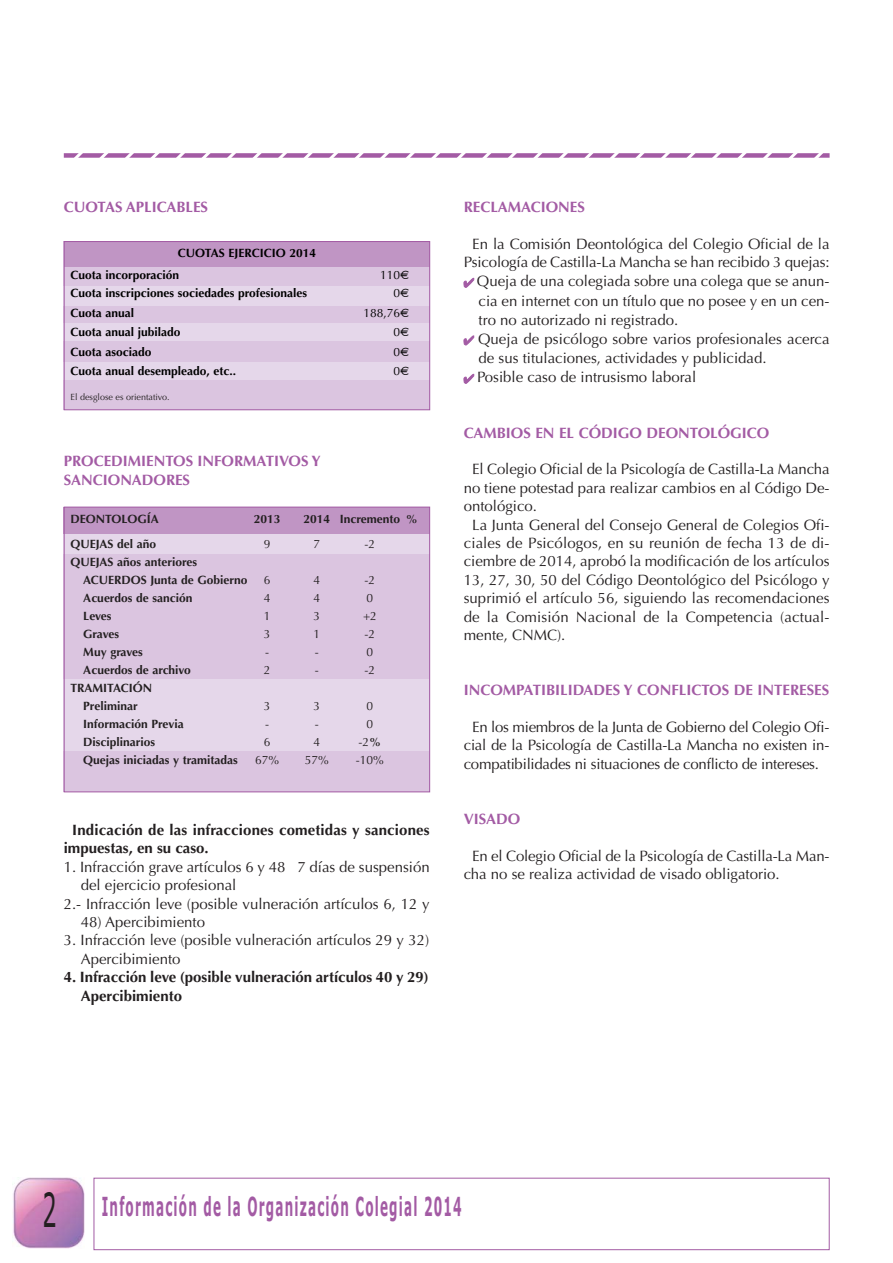
<style>
.page{position:relative;width:893px;height:1263px;background:#fff}
.page>*{position:absolute;margin:0;border:0;box-sizing:border-box;transform-origin:0 0}
.t1{font:47.25px "Verdana";color:#231f20;scale:.48 1}
.t2{font:700 26.4px "Verdana";letter-spacing:.1em;color:#a35ba4;scale:.45 1}
.t3{font:15px/18.5px "Optima";color:#231f20}
.t4{font:700 15px/19.5px "Optima";color:#a35ba4}
.t5{font:700 15px/18.5px "Optima";color:#231f20}
.t6{font:700 12px/18px "Optima";color:#231f20}
.t7{font:700 12px/22.5px "Optima";color:#000}
.t8{font:12px "Optima";color:#231f20}
.t9{font:12px "Optima";color:#000}
.t10{font:9px "Optima";color:#231f20}
.s1{font-weight:700}
.s2{color:#a35ba4}
</style>
<div class="page">
<div style="left:94px;top:1178px;width:735px;height:72px;border:1px solid #a35ba4"></div>
<img style="left:12px;top:1178px;width:73px;height:71px">
<svg style="left:65px;top:153px;width:765px;height:5px;background:#b983ba"></svg>
<div style="left:64px;top:241px;width:366px;height:169px;background:#dbc5e0"></div>
<div style="left:65px;top:241px;width:365px;height:25px;background:#c095c4"></div>
<div style="left:64px;top:286px;width:366px;height:20px;background:#e5d7ea"></div>
<div style="left:64px;top:323px;width:366px;height:18px;background:#e5d7ea"></div>
<div style="left:64px;top:362px;width:366px;height:18px;background:#e5d7ea"></div>
<div style="left:64px;top:241px;width:366px;height:169px;border:1px solid #a35ba4"></div>
<div style="left:64px;top:516px;width:366px;height:276px;background:#dbc5e0"></div>
<div style="left:64px;top:507px;width:366px;height:27px;background:#c095c4"></div>
<div style="left:64px;top:534px;width:366px;height:20px;background:#e5d7ea"></div>
<div style="left:64px;top:680px;width:365px;height:71px;background:#e5d7ea"></div>
<div style="left:64px;top:507px;width:366px;height:285px;border:1px solid #a35ba4"></div>
<p class="t4" style="left:64px;top:199px;width:146px">CUOTAS APLICABLES</p>
<p class="t7" style="left:71px;top:243px;width:247px;text-indent:107px">CUOTAS EJERCICIO 2014<br>Cuota incorporación</p>
<p class="t9" style="left:380px;top:270px;width:21px">110</p>
<p class="t7" style="left:71px;top:283px;width:238px">Cuota inscripciones sociedades profesionales</p>
<p class="t9" style="left:393px;top:288px;width:8px">0</p>
<p class="t7" style="left:71px;top:303px;width:65px">Cuota anual</p>
<p class="t9" style="left:363px;top:308px;width:38px">188,76</p>
<p class="t7" style="left:71px;top:322px;width:111px">Cuota anual jubilado</p>
<p class="t9" style="left:393px;top:327px;width:8px">0</p>
<p class="t7" style="left:71px;top:342px;width:82px">Cuota asociado</p>
<p class="t9" style="left:393px;top:347px;width:8px">0</p>
<p class="t7" style="left:71px;top:361px;width:167px">Cuota anual desempleado, etc..</p>
<p class="t9" style="left:393px;top:366px;width:8px">0</p>
<p class="t10" style="left:71px;top:394px;width:101px">El desglose es orientativo.</p>
<p class="t4" style="left:64px;top:452px;width:258px">PROCEDIMIENTOS INFORMATIVOS Y<br>SANCIONADORES</p>
<p class="t6" style="left:71px;top:511px;width:90px">DEONTOLOGÍA</p>
<p class="t6" style="left:254px;top:511px;width:28px">2013</p>
<p class="t6" style="left:303px;top:511px;width:116px">2014 Incremento %</p>
<p class="t6" style="left:71px;top:536px;width:87px">QUEJAS del año</p>
<p class="t8" style="left:264px;top:539px;width:8px">9</p>
<p class="t8" style="left:313px;top:539px;width:8px">7</p>
<p class="t8" style="left:364px;top:539px;width:12px">-2</p>
<p class="t6" style="left:83px;top:554px;width:166px;text-indent:-13px">QUEJAS años anteriores<br>ACUERDOS Junta de Gobierno</p>
<p class="t8" style="left:264px;top:575px;width:8px">6</p>
<p class="t8" style="left:313px;top:575px;width:8px">4</p>
<p class="t8" style="left:364px;top:575px;width:12px">-2</p>
<p class="t6" style="left:83px;top:590px;width:111px">Acuerdos de sanción</p>
<p class="t8" style="left:264px;top:593px;width:8px">4</p>
<p class="t8" style="left:313px;top:593px;width:8px">4</p>
<p class="t8" style="left:366px;top:593px;width:8px">0</p>
<p class="t6" style="left:83px;top:608px;width:30px">Leves</p>
<p class="t8" style="left:264px;top:611px;width:8px">1</p>
<p class="t8" style="left:313px;top:611px;width:8px">3</p>
<p class="t8" style="left:363px;top:611px;width:15px">+2</p>
<p class="t6" style="left:83px;top:626px;width:37px">Graves</p>
<p class="t8" style="left:264px;top:629px;width:8px">3</p>
<p class="t8" style="left:313px;top:629px;width:8px">1</p>
<p class="t8" style="left:364px;top:629px;width:12px">-2</p>
<p class="t6" style="left:83px;top:644px;width:61px">Muy graves</p>
<p class="t8" style="left:265px;top:647px;width:5px">-</p>
<p class="t8" style="left:315px;top:647px;width:5px">-</p>
<p class="t8" style="left:366px;top:647px;width:8px">0</p>
<p class="t6" style="left:83px;top:662px;width:109px">Acuerdos de archivo</p>
<p class="t8" style="left:264px;top:665px;width:8px">2</p>
<p class="t8" style="left:315px;top:665px;width:5px">-</p>
<p class="t8" style="left:364px;top:665px;width:12px">-2</p>
<p class="t6" style="left:71px;top:680px;width:83px;text-align:center">TRAMITACIÓN<br>Preliminar</p>
<p class="t8" style="left:264px;top:701px;width:8px">3</p>
<p class="t8" style="left:313px;top:701px;width:8px">3</p>
<p class="t8" style="left:366px;top:701px;width:8px">0</p>
<p class="t6" style="left:83px;top:716px;width:102px">Información Previa</p>
<p class="t8" style="left:265px;top:719px;width:5px">-</p>
<p class="t8" style="left:315px;top:719px;width:5px">-</p>
<p class="t8" style="left:366px;top:719px;width:8px">0</p>
<p class="t6" style="left:83px;top:734px;width:73px">Disciplinarios</p>
<p class="t8" style="left:264px;top:737px;width:8px">6</p>
<p class="t8" style="left:313px;top:737px;width:8px">4</p>
<p class="t8" style="left:358px;top:737px;width:24px">-2<span class="s1">%</span></p>
<p class="t6" style="left:83px;top:752px;width:156px">Quejas iniciadas y tramitadas</p>
<p class="t8" style="left:255px;top:755px;width:25px">67%</p>
<p class="t8" style="left:305px;top:755px;width:25px">57%</p>
<p class="t8" style="left:356px;top:755px;width:29px">-10%</p>
<p class="t5" style="left:64px;top:822px;width:367px;text-indent:9px">Indicación de las infracciones cometidas y sanciones impuestas, en su caso.</p>
<p class="t3" style="left:64px;top:859px;width:367px">1. Infracción grave artículos 6 y 48 7 días de suspensión</p>
<p class="t3" style="left:81px;top:877px;width:157px">del ejercicio profesional</p>
<p class="t3" style="left:64px;top:896px;width:367px">2.- Infracción leve (posible vulneración artículos 6, 12 y</p>
<p class="t3" style="left:81px;top:914px;width:126px">48) Apercibimiento</p>
<p class="t3" style="left:81px;top:932px;width:350px;text-indent:-17px">3. Infracción leve (posible vulneración artículos 29 y 32)<br>Apercibimiento</p>
<p class="t5" style="left:81px;top:969px;width:349px;text-indent:-17px">4. Infracción leve (posible vulneración artículos 40 y 29)<br>Apercibimiento</p>
<p class="t4" style="left:463px;top:199px;width:123px">RECLAMACIONES</p>
<p class="t3" style="left:463px;top:236px;width:367px;text-align:center">En la Comisión Deontológica del Colegio Oficial de la<br>Psicología de Castilla-La Mancha se han recibido 3 quejas:</p>
<p class="t3" style="left:478px;top:273px;width:352px;line-height:19.2px;text-align:justify;text-indent:-15px"><span class="s2">✔</span> Queja de una colegiada sobre una colega que se anun&shy;cia en internet con un título que no posee y en un cen&shy;tro no autorizado ni registrado.</p>
<p class="t3" style="left:478px;top:331px;width:352px;line-height:19.2px;text-indent:-15px"><span class="s2">✔</span> Queja de psicólogo sobre varios profesionales acerca de sus titulaciones, actividades y publicidad.</p>
<p class="t3" style="left:463px;top:370px;width:234px"><span class="s2">✔</span> Posible caso de intrusismo laboral</p>
<p class="t4" style="left:463px;top:424px;width:307px">CAMBIOS EN EL CÓDIGO DEONTOLÓGICO</p>
<p class="t3" style="left:472px;top:462px;width:359px">El Colegio Oficial de la Psicología de Castilla-La Mancha</p>
<p class="t3" style="left:463px;top:480px;width:367px">no tiene potestad para realizar cambios en al Código De-</p>
<p class="t3" style="left:463px;top:498px;width:75px">ontológico.</p>
<p class="t3" style="left:472px;top:517px;width:359px">La Junta General del Consejo General de Colegios Ofi-</p>
<p class="t3" style="left:463px;top:535px;width:367px">ciales de Psicólogos, en su reunión de fecha 13 de di-</p>
<p class="t3" style="left:463px;top:554px;width:367px">ciembre de 2014, aprobó la modificación de los artículos</p>
<p class="t3" style="left:463px;top:572px;width:367px">13, 27, 30, 50 del Código Deontológico del Psicólogo y</p>
<p class="t3" style="left:463px;top:590px;width:367px">suprimió el artículo 56, siguiendo las recomendaciones</p>
<p class="t3" style="left:463px;top:609px;width:367px">de la Comisión Nacional de la Competencia (actual-</p>
<p class="t3" style="left:463px;top:627px;width:103px">mente, CNMC).</p>
<p class="t4" style="left:463px;top:682px;width:367px">INCOMPATIBILIDADES Y CONFLICTOS DE INTERESES</p>
<p class="t3" style="left:463px;top:719px;width:367px;text-align:justify;text-indent:9px">En los miembros de la Junta de Gobierno del Colegio Ofi&shy;cial de la Psicología de Castilla-La Mancha no existen in&shy;compatibilidades ni situaciones de conflicto de intereses.</p>
<p class="t4" style="left:463px;top:811px;width:58px">VISADO</p>
<p class="t3" style="left:463px;top:848px;width:367px;text-indent:9px">En el Colegio Oficial de la Psicología de Castilla-La Man&shy;cha no se realiza actividad de visado obligatorio.</p>
<h1 class="t1" style="left:42px;top:1183px;width:31px">2</h1>
<h2 class="t2" style="left:102px;top:1196px;width:801px">Información de la Organización Colegial 2014</h2>
</div>
